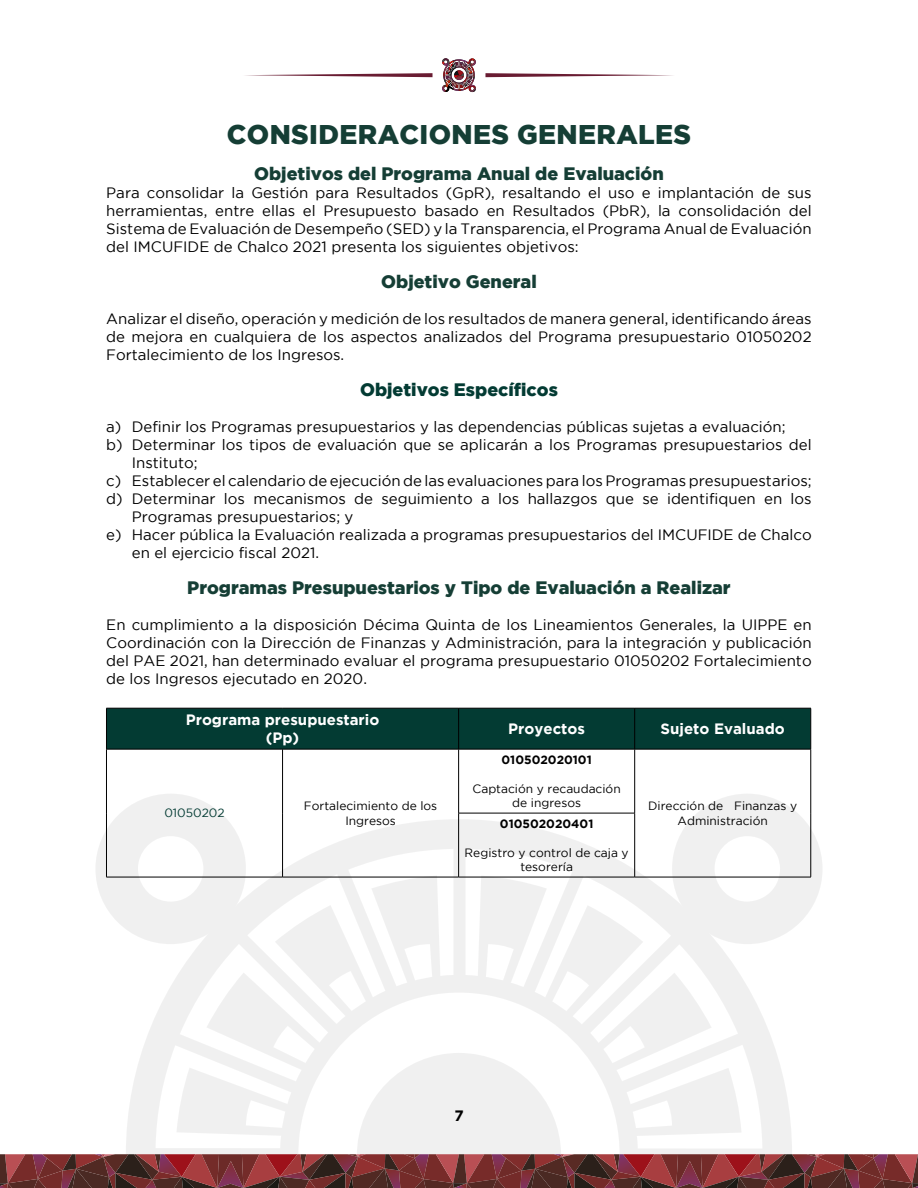
<style>
.page{position:relative;width:918px;height:1188px;background:#fff}
.page>*{position:absolute;margin:0;border:0;box-sizing:border-box;transform-origin:0 0}
.t1{font:900 27px "Gotham";letter-spacing:.015em;color:#153e35}
.t2{font:900 18px "Gotham";color:#153e35}
.t3{font:900 18px "Gotham";color:#033b33}
.t4{font:15px/18px "Gotham";color:#000;text-align:justify}
.t5{font:700 15px/18px "Gotham";color:#fff;text-align:center}
.t6{font:700 15px "Gotham";color:#000}
.t7{font:12px/14.4px "Gotham";color:#000;text-align:center}
.t8{font:700 12px "Gotham";color:#000}
.t9{font:12px "Gotham";color:#033b33}
</style>
<div class="page">
<svg style="left:692px;top:794px;width:130px;height:135px"></svg>
<svg style="left:96px;top:794px;width:130px;height:135px"></svg>
<svg style="left:126px;top:819px;width:666px;height:234px;fill:#f0f0f0"></svg>
<svg style="left:0;top:1053px;width:918px;height:135px"></svg>
<svg style="left:442px;top:58px;width:34px;height:34px"></svg>
<svg style="left:245px;top:73px;width:188px;height:4px"></svg>
<svg style="left:485px;top:73px;width:188px;height:4px"></svg>
<div style="left:107px;top:709px;width:704px;height:40px;background:#033b33"></div>
<hr style="left:106px;top:708px;width:177px;height:1px;background:#000">
<hr style="left:106px;top:708px;width:1px;height:41px;background:#000">
<hr style="left:283px;top:708px;width:176px;height:1px;background:#000">
<hr style="left:459px;top:708px;width:176px;height:1px;background:#000">
<hr style="left:458px;top:708px;width:1px;height:41px;background:#000">
<hr style="left:635px;top:708px;width:176px;height:1px;background:#000">
<hr style="left:634px;top:708px;width:1px;height:41px;background:#000">
<hr style="left:811px;top:708px;width:1px;height:41px;background:#000">
<hr style="left:106px;top:749px;width:177px;height:1px;background:#000">
<hr style="left:106px;top:749px;width:1px;height:64px;background:#000">
<hr style="left:283px;top:749px;width:176px;height:1px;background:#000">
<hr style="left:282px;top:749px;width:1px;height:64px;background:#000">
<hr style="left:106px;top:813px;width:1px;height:64px;background:#000">
<hr style="left:282px;top:813px;width:1px;height:64px;background:#000">
<hr style="left:106px;top:877px;width:177px;height:1px;background:#000">
<hr style="left:283px;top:877px;width:176px;height:1px;background:#000">
<hr style="left:459px;top:749px;width:176px;height:1px;background:#000">
<hr style="left:458px;top:749px;width:1px;height:64px;background:#000">
<hr style="left:635px;top:749px;width:176px;height:1px;background:#000">
<hr style="left:634px;top:749px;width:1px;height:64px;background:#000">
<hr style="left:811px;top:749px;width:1px;height:64px;background:#000">
<hr style="left:811px;top:813px;width:1px;height:64px;background:#000">
<hr style="left:635px;top:877px;width:176px;height:1px;background:#000">
<hr style="left:458px;top:813px;width:177px;height:1px;background:#000">
<hr style="left:458px;top:813px;width:1px;height:64px;background:#000">
<hr style="left:634px;top:813px;width:1px;height:64px;background:#000">
<hr style="left:459px;top:877px;width:176px;height:1px;background:#000">
<h1 class="t1" style="left:227px;top:119px;width:466px">CONSIDERACIONES GENERALES</h1>
<p class="t2" style="left:254px;top:163px;width:411px">Objetivos del Programa Anual de Evaluación</p>
<p class="t4" style="left:106px;top:183px;width:707px">Para consolidar la Gestión para Resultados (GpR), resaltando el uso e implantación de sus herramientas, entre ellas el Presupuesto basado en Resultados (PbR), la consolidación del Sistema de Evaluación de Desempeño (SED) y la Transparencia, el Programa Anual de Evaluación del IMCUFIDE de Chalco 2021 presenta los siguientes objetivos:</p>
<p class="t2" style="left:381px;top:271px;width:157px">Objetivo General</p>
<p class="t4" style="left:106px;top:309px;width:707px">Analizar el diseño, operación y medición de los resultados de manera general, identificando áreas de mejora en cualquiera de los aspectos analizados del Programa presupuestario 01050202<br>Fortalecimiento de los Ingresos.</p>
<p class="t3" style="left:360px;top:379px;width:199px">Objetivos Específicos</p>
<p class="t4" style="left:106px;top:417px;width:681px">a) Definir los Programas presupuestarios y las dependencias públicas sujetas a evaluación;</p>
<p class="t4" style="left:106px;top:435px;width:707px">b) Determinar los tipos de evaluación que se aplicarán a los Programas presupuestarios del</p>
<p class="t4" style="left:132px;top:453px;width:67px">Instituto;</p>
<p class="t4" style="left:106px;top:471px;width:707px">c) Establecer el calendario de ejecución de las evaluaciones para los Programas presupuestarios;</p>
<p class="t4" style="left:106px;top:489px;width:707px">d) Determinar los mecanismos de seguimiento a los hallazgos que se identifiquen en los</p>
<p class="t4" style="left:132px;top:507px;width:223px">Programas presupuestarios; y</p>
<p class="t4" style="left:106px;top:525px;width:707px">e) Hacer pública la Evaluación realizada a programas presupuestarios del IMCUFIDE de Chalco</p>
<p class="t4" style="left:132px;top:543px;width:189px">en el ejercicio fiscal 2021.</p>
<p class="t2" style="left:187px;top:577px;width:545px">Programas Presupuestarios y Tipo de Evaluación a Realizar</p>
<p class="t4" style="left:106px;top:615px;width:707px">En cumplimiento a la disposición Décima Quinta de los Lineamientos Generales, la UIPPE en Coordinación con la Dirección de Finanzas y Administración, para la integración y publicación del PAE 2021, han determinado evaluar el programa presupuestario 01050202 Fortalecimiento de los Ingresos ejecutado en 2020.</p>
<p class="t5" style="left:186px;top:710px;width:195px">Programa presupuestario (Pp)</p>
<p class="t5" style="left:508px;top:719px;width:78px">Proyectos</p>
<p class="t5" style="left:661px;top:719px;width:126px">Sujeto Evaluado</p>
<p class="t9" style="left:164px;top:807px;width:62px">01050202</p>
<p class="t7" style="left:304px;top:799px;width:135px">Fortalecimiento de los<br>Ingresos</p>
<p class="t8" style="left:502px;top:753px;width:92px">010502020101</p>
<p class="t7" style="left:473px;top:781px;width:150px">Captación y recaudación de ingresos</p>
<p class="t7" style="left:648px;top:799px;width:151px">Dirección de Finanzas y</p>
<p class="t8" style="left:500px;top:817px;width:95px">010502020401</p>
<p class="t7" style="left:678px;top:813px;width:92px">Administración</p>
<p class="t7" style="left:465px;top:845px;width:166px">Registro y control de caja y tesorería</p>
<p class="t6" style="left:454px;top:1107px;width:11px">7</p>
</div>
